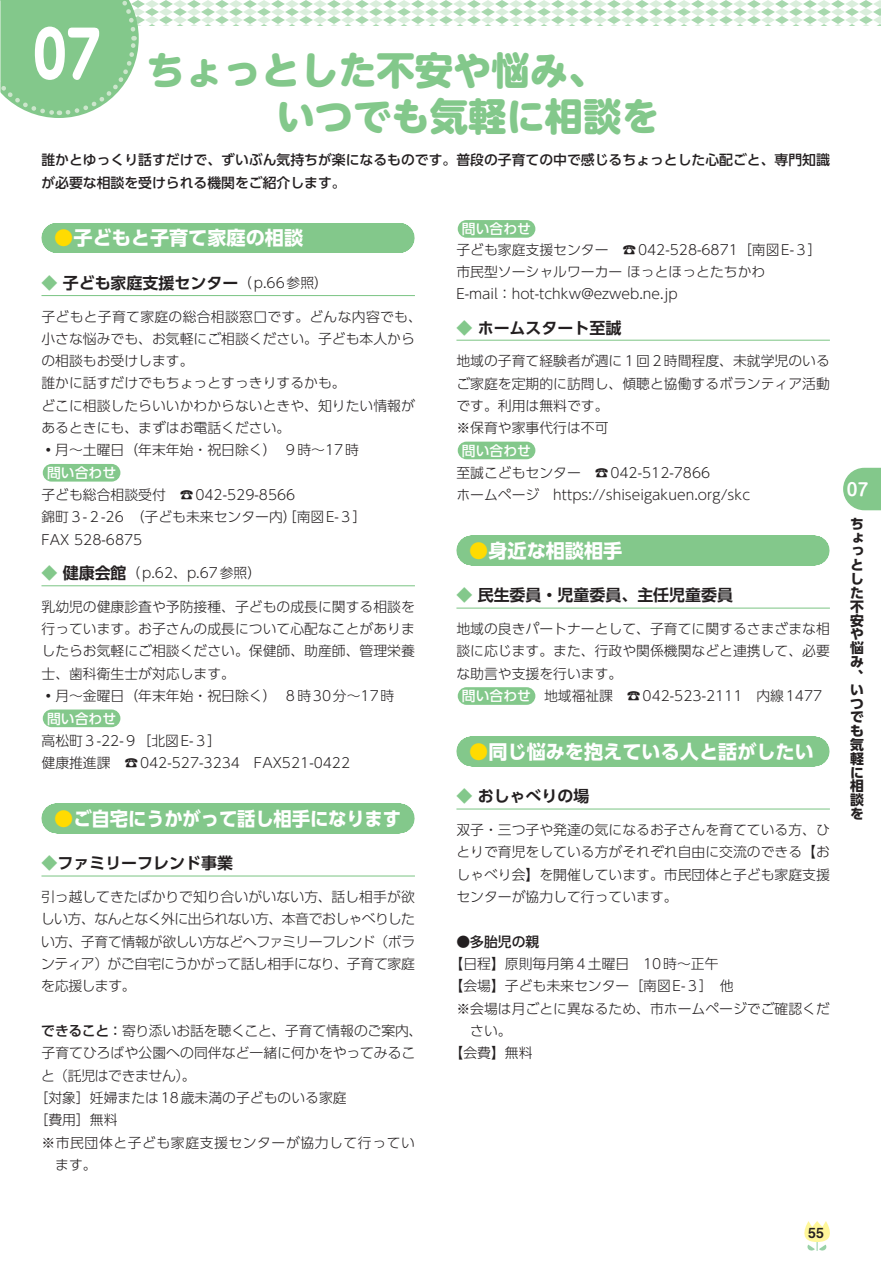
<style>
.page{position:relative;width:881px;height:1263px;background:#fff}
.page>*{position:absolute;margin:0;border:0;box-sizing:border-box;transform-origin:0 0}
.t1{font:700 63.75px "UD Shin M Go Pr 6 N";color:#fff;scale:.8 1}
.t2{font:800 38.25px/46.8px "UD Shin M Go Pr 6 N";color:#83c88b}
.t3{font:700 19.2px "UD Shin Go Pr 6 N";color:#fff}
.t4{font:700 19.2px "UD Shin Go Pr 6 N";color:#fff;scale:.96 1}
.t5{font:700 16.95px "Shin M Go Pr 6 N De";color:#fff}
.t6{font:700 15.9px "UD Shin Go Pr 6 N De";color:#231f20}
.t7{font:300 13.8px/22.4px "UD Shin Go Pr 6 N";color:#231f20}
.t8{font:300 13.8px/22.4px "Shin Go Pr 6 N";letter-spacing:-.02em;color:#231f20;text-align:justify}
.t9{font:500 13.8px/22.4px "UD Shin Go Pr 6 N";color:#231f20}
.t10{font:300 13.8px/22.4px "Shin Go Pr 6 N";color:#231f20}
.t11{font:300 13.8px "UD Shin Go Pr 6 N";letter-spacing:.04em;color:#231f20}
.t12{font:500 13.8px "UD Shin Go Pr 6 N";color:#fff}
.t13{font:700 13.8px/13.8px "UD Shin Go Pr 6 N";color:#231f20;text-align:justify}
.t14{font:13.8px "Shin Go Pr 6 N";color:#231f20}
.t15{font:13.8px "Midashi Go Pr 6 N MB31";color:#231f20}
.s1{color:#ffdb01}
.s2{color:#83c88b}
.s3{font-family:"UD Shin Go Pr 6 N";font-weight:300;font-size:13.8px}
.s4{font-family:"UD Shin Go Pr 6 N De";font-weight:700;font-size:15.9px;color:#83c88b}
.s5{font-family:"UD Shin Go Pr 6 N De";font-weight:700;font-size:15.9px}
.s6{font-weight:500}
</style>
<div class="page">
<svg style="left:804px;top:1221px;width:25px;height:30px"></svg>
<svg style="left:843px;top:468px;width:37px;height:42px;background:#92ce99"></svg>
<div style="left:56px;top:223px;width:344px;height:30px;background:#83c88b"></div>
<hr style="left:41px;top:295px;width:374px;height:1px;background:#83c88b">
<hr style="left:41px;top:585px;width:374px;height:1px;background:#83c88b">
<div style="left:56px;top:803px;width:344px;height:30px;background:#83c88b"></div>
<hr style="left:41px;top:875px;width:374px;height:1px;background:#83c88b">
<hr style="left:456px;top:340px;width:373px;height:1px;background:#83c88b">
<div style="left:471px;top:536px;width:343px;height:29px;background:#83c88b"></div>
<hr style="left:456px;top:608px;width:373px;height:1px;background:#83c88b">
<div style="left:471px;top:736px;width:343px;height:30px;background:#83c88b"></div>
<hr style="left:456px;top:808px;width:373px;height:1px;background:#83c88b">
<div style="left:43px;top:464px;width:77px;height:18px;background:#83c88b;border-radius:9px"></div>
<div style="left:43px;top:709px;width:77px;height:18px;background:#83c88b;border-radius:9px"></div>
<div style="left:457px;top:220px;width:78px;height:18px;background:#83c88b;border-radius:9px"></div>
<div style="left:457px;top:442px;width:78px;height:17px;background:#83c88b;border-radius:9px"></div>
<div style="left:457px;top:687px;width:78px;height:18px;background:#83c88b;border-radius:9px"></div>
<svg style="left:0;top:0;width:880px;height:118px"></svg>
<h1 class="t1" style="left:33px;top:-1px;width:86px">07</h1>
<h2 class="t2" style="left:276px;top:44px;width:384px;text-indent:-130px">ちょっとした不安や悩み、<br>いつでも気軽に相談を</h2>
<p class="t9" style="left:41px;top:149px;width:789px">誰かとゆっくり話すだけで、ずいぶん気持ちが楽になるものです。普段の子育ての中で感じるちょっとした心配ごと、専門知識が必要な相談を受けられる機関をご紹介します。</p>
<h3 class="t3" style="left:54px;top:222px;width:250px"><span class="s1">●</span>子どもと子育て家庭の相談</h3>
<p class="t6" style="left:41px;top:270px;width:288px"><span class="s2">◆</span> 子ども家庭支援センター<span class="s3">（p.66参照）</span></p>
<p class="t7" style="left:41px;top:305px;width:382px">子どもと子育て家庭の総合相談窓口です。どんな内容でも、小さな悩みでも、お気軽にご相談ください。子ども本人からの相談もお受けします。<br>誰かに話すだけでもちょっとすっきりするかも。<br>どこに相談したらいいかわからないときや、知りたい情報があるときにも、まずはお電話ください。</p>
<p class="t7" style="left:41px;top:438px;width:326px">•月〜土曜日（年末年始・祝日除く）　9時〜17時　　<br>子ども総合相談受付　☎042-529-8566<br>錦町3-2-26　（子ども未来センター内）［南図E-3］<br>FAX 528-6875</p>
<p class="t7" style="left:41px;top:561px;width:221px"><span class="s4">◆</span> <span class="s5">健康会館</span>（p.62、p.67参照）</p>
<p class="t7" style="left:41px;top:595px;width:375px;text-align:justify">乳幼児の健康診査や予防接種、子どもの成長に関する相談を行っています。お子さんの成長について心配なことがありましたらお気軽にご相談ください。保健師、助産師、管理栄養士、歯科衛生士が対応します。</p>
<p class="t7" style="left:41px;top:684px;width:354px">•月〜金曜日（年末年始・祝日除く）　8時30分〜17時</p>
<p class="t14" style="left:41px;top:707px;width:29px">　　</p>
<p class="t7" style="left:41px;top:729px;width:310px">高松町3-22-9［北図E-3］<br>健康推進課　☎042-527-3234　FAX521-0422</p>
<h3 class="t4" style="left:54px;top:803px;width:363px"><span class="s1">●</span>ご自宅にうかがって話し相手になります</h3>
<p class="t6" style="left:41px;top:850px;width:193px"><span class="s2">◆</span>ファミリーフレンド事業</p>
<p class="t8" style="left:41px;top:884px;width:375px">引っ越してきたばかりで知り合いがいない方、話し相手が欲しい方、なんとなく外に出られない方、本音でおしゃべりしたい方、子育て情報が欲しい方などへファミリーフレンド（ボランティア）がご自宅にうかがって話し相手になり、子育て家庭を応援します。</p>
<p class="t10" style="left:41px;top:1018px;width:382px"><span class="s6">できること：</span>寄り添いお話を聴くこと、子育て情報のご案内、子育てひろばや公園への同伴など一緒に何かをやってみること（託児はできません）。</p>
<p class="t7" style="left:35px;top:1086px;width:313px">［対象］妊婦または18歳未満の子どものいる家庭</p>
<p class="t7" style="left:35px;top:1108px;width:84px">［費用］無料</p>
<p class="t11" style="left:41px;top:1131px;width:375px">※市民団体と子ども家庭支援センターが協力して行ってい</p>
<p class="t7" style="left:55px;top:1153px;width:43px">ます。</p>
<p class="t12" style="left:47px;top:462px;width:71px">問い合わせ</p>
<p class="t12" style="left:47px;top:707px;width:71px">問い合わせ</p>
<p class="t12" style="left:462px;top:218px;width:71px">問い合わせ</p>
<p class="t14" style="left:456px;top:216px;width:29px">　　</p>
<p class="t7" style="left:456px;top:238px;width:366px">子ども家庭支援センター　☎042-528-6871［南図E-3］市民型ソーシャルワーカー ほっとほっとたちかわ<br>E-mail：hot-tchkw@ezweb.ne.jp</p>
<p class="t6" style="left:456px;top:314px;width:166px"><span class="s2">◆</span> ホームスタート至誠</p>
<p class="t7" style="left:456px;top:349px;width:375px">地域の子育て経験者が週に1回2時間程度、未就学児のいるご家庭を定期的に訪問し、傾聴と協働するボランティア活動です。利用は無料です。<br>※保育や家事代行は不可</p>
<p class="t14" style="left:456px;top:439px;width:29px">　　</p>
<p class="t7" style="left:456px;top:461px;width:295px">至誠こどもセンター　☎042-512-7866<br>ホームページ https://shiseigakuen.org/skc</p>
<h3 class="t3" style="left:469px;top:535px;width:155px"><span class="s1">●</span>身近な相談相手</h3>
<p class="t6" style="left:456px;top:582px;width:278px"><span class="s2">◆</span> 民生委員・児童委員、主任児童委員</p>
<p class="t7" style="left:456px;top:617px;width:375px;text-align:justify">地域の良きパートナーとして、子育てに関するさまざまな相談に応じます。また、行政や関係機関などと連携して、必要な助言や支援を行います。</p>
<p class="t14" style="left:456px;top:684px;width:29px">　　</p>
<p class="t7" style="left:543px;top:684px;width:280px">地域福祉課　☎042-523-2111　内線1477</p>
<h3 class="t3" style="left:469px;top:736px;width:346px"><span class="s1">●</span>同じ悩みを抱えている人と話がしたい</h3>
<p class="t6" style="left:456px;top:783px;width:134px"><span class="s2">◆</span> おしゃべりの場</p>
<p class="t7" style="left:456px;top:818px;width:375px;text-align:justify">双子・三つ子や発達の気になるお子さんを育てている方、ひとりで育児をしている方がそれぞれ自由に交流のできる【おしゃべり会】を開催しています。市民団体と子ども家庭支援センターが協力して行っています。</p>
<p class="t9" style="left:456px;top:930px;width:84px">●多胎児の親</p>
<p class="t7" style="left:449px;top:952px;width:270px">【日程】原則毎月第4土曜日　10時〜正午</p>
<p class="t7" style="left:449px;top:974px;width:285px">【会場】子ども未来センター［南図E-3］　他</p>
<p class="t7" style="left:456px;top:997px;width:375px">※会場は月ごとに異なるため、市ホームページでご確認くだ</p>
<p class="t7" style="left:470px;top:1019px;width:43px">さい。</p>
<p class="t7" style="left:449px;top:1041px;width:84px">【会費】無料</p>
<p class="t12" style="left:462px;top:439px;width:71px">問い合わせ</p>
<p class="t12" style="left:462px;top:685px;width:71px">問い合わせ</p>
<p class="t5" style="left:846px;top:475px;width:23px">07</p>
<p class="t13" style="left:849px;top:516px;width:15px">ちょっとした不安や悩み、いつでも気軽に相談を</p>
<p class="t15" style="left:807px;top:1222px;width:17px">55</p>
</div>
